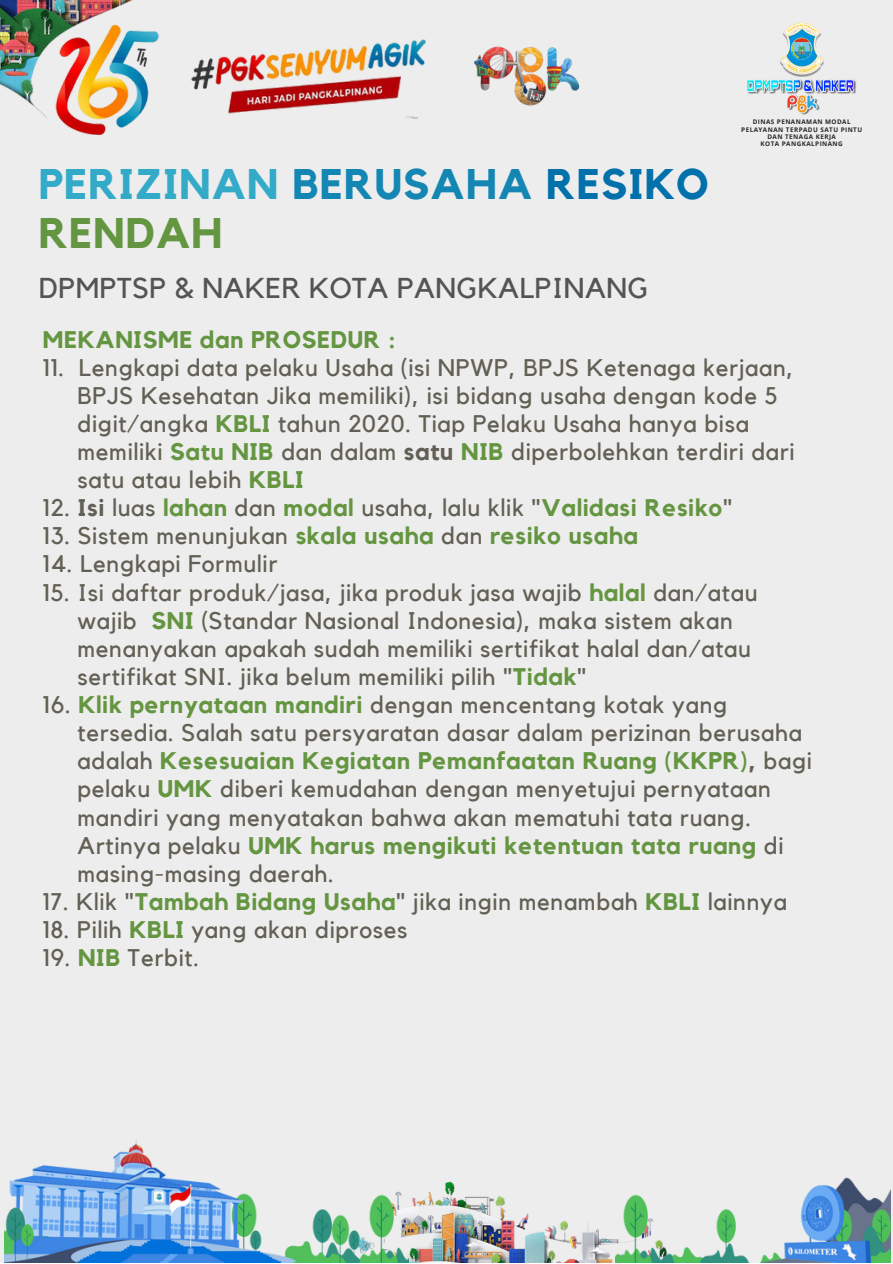
<style>
.page{position:relative;width:893px;height:1264px;background:#fff}
.page>*{position:absolute;margin:0;border:0;box-sizing:border-box;transform-origin:0 0}
.t1{font:700 42.6px/49.5px "Kollektif";letter-spacing:.03em;color:#32aac8}
.t2{font:28.65px "Kollektif";letter-spacing:.02em;color:#545454}
.t3{font:24px/28px "Kollektif";letter-spacing:.03em;color:#626054}
.t4{font:700 24px "Kollektif";letter-spacing:.03em;color:#649540}
.t5{font:700 6.3px/7.4px "Open Sans";letter-spacing:.07em;color:#262626;text-align:center}
.s1{color:#1386b4}
.s2{color:#0270aa}
.s3{color:#649540}
.s4{font-weight:700;color:#649540}
.s5{font-weight:700}
</style>
<div class="page">
<div style="left:0;top:0;width:892px;height:1262px;background:#ededed"></div>
<img style="left:0;top:0;width:133px;height:114px">
<img style="left:474px;top:46px;width:106px;height:60px">
<img style="left:408px;top:1181px;width:207px;height:81px">
<img style="left:4px;top:1140px;width:404px;height:122px">
<img style="left:615px;top:1177px;width:275px;height:85px">
<img style="left:191px;top:39px;width:235px;height:80px">
<img style="left:43px;top:20px;width:116px;height:115px">
<img style="left:747px;top:22px;width:110px;height:93px">
<h1 class="t1" style="left:39px;top:161px;width:671px">PERIZINAN <span class="s1">BERUSAHA</span> <span class="s2">RESIKO<br></span><span class="s3">RENDAH</span></h1>
<p class="t5" style="left:741px;top:118px;width:122px">DINAS PENANAMAN MODAL<br>PELAYANAN TERPADU SATU PINTU<br>DAN TENAGA KERJA<br>KOTA PANGKALPINANG</p>
<p class="t2" style="left:39px;top:274px;width:611px">DPMPTSP &amp; NAKER KOTA PANGKALPINANG</p>
<p class="t4" style="left:43px;top:328px;width:354px">MEKANISME dan PROSEDUR :</p>
<p class="t3" style="left:78px;top:354px;width:718px;text-indent:-35px">11. Lengkapi data pelaku Usaha (isi NPWP, BPJS Ketenaga kerjaan, BPJS Kesehatan Jika memiliki), isi bidang usaha dengan kode 5 digit/angka <span class="s4">KBLI</span> tahun 2020. Tiap Pelaku Usaha hanya bisa memiliki <span class="s4">Satu NIB</span> dan dalam <span class="s5">satu</span> <span class="s4">NIB</span> diperbolehkan terdiri dari satu atau lebih <span class="s4">KBLI</span></p>
<p class="t3" style="left:43px;top:495px;width:690px">12. <span class="s5">Isi</span> luas <span class="s4">lahan</span> dan <span class="s4">modal</span> usaha, lalu klik "<span class="s4">Validasi Resiko</span>"</p>
<p class="t3" style="left:43px;top:523px;width:596px">13. Sistem menunjukan <span class="s4">skala usaha</span> dan <span class="s4">resiko usaha</span></p>
<p class="t3" style="left:43px;top:551px;width:236px">14. Lengkapi Formulir</p>
<p class="t3" style="left:78px;top:579px;width:681px;text-indent:-35px">15. Isi daftar produk/jasa, jika produk jasa wajib <span class="s4">halal</span> dan/atau wajib <span class="s4">SNI</span> (Standar Nasional Indonesia), maka sistem akan menanyakan apakah sudah memiliki sertifikat halal dan/atau sertifikat SNI. jika belum memiliki pilih "<span class="s4">Tidak</span>"</p>
<p class="t3" style="left:78px;top:691px;width:736px;text-indent:-35px">16. <span class="s4">Klik pernyataan mandiri</span> dengan mencentang kotak yang tersedia. Salah satu persyaratan dasar dalam perizinan berusaha adalah <span class="s4">Kesesuaian Kegiatan Pemanfaatan Ruang (KKPR)</span><span class="s5">,</span> bagi pelaku <span class="s4">UMK</span> diberi kemudahan dengan menyetujui pernyataan mandiri yang menyatakan bahwa akan mematuhi tata ruang.<br>Artinya pelaku <span class="s4">UMK harus mengikuti ketentuan tata ruang</span> di masing-masing daerah.</p>
<p class="t3" style="left:43px;top:888px;width:745px">17. Klik "<span class="s4">Tambah Bidang Usaha</span>" jika ingin menambah <span class="s4">KBLI</span> lainnya</p>
<p class="t3" style="left:43px;top:916px;width:366px">18. Pilih <span class="s4">KBLI</span> yang akan diproses</p>
<p class="t3" style="left:43px;top:944px;width:158px">19. <span class="s4">NIB</span> Terbit.</p>
</div>
